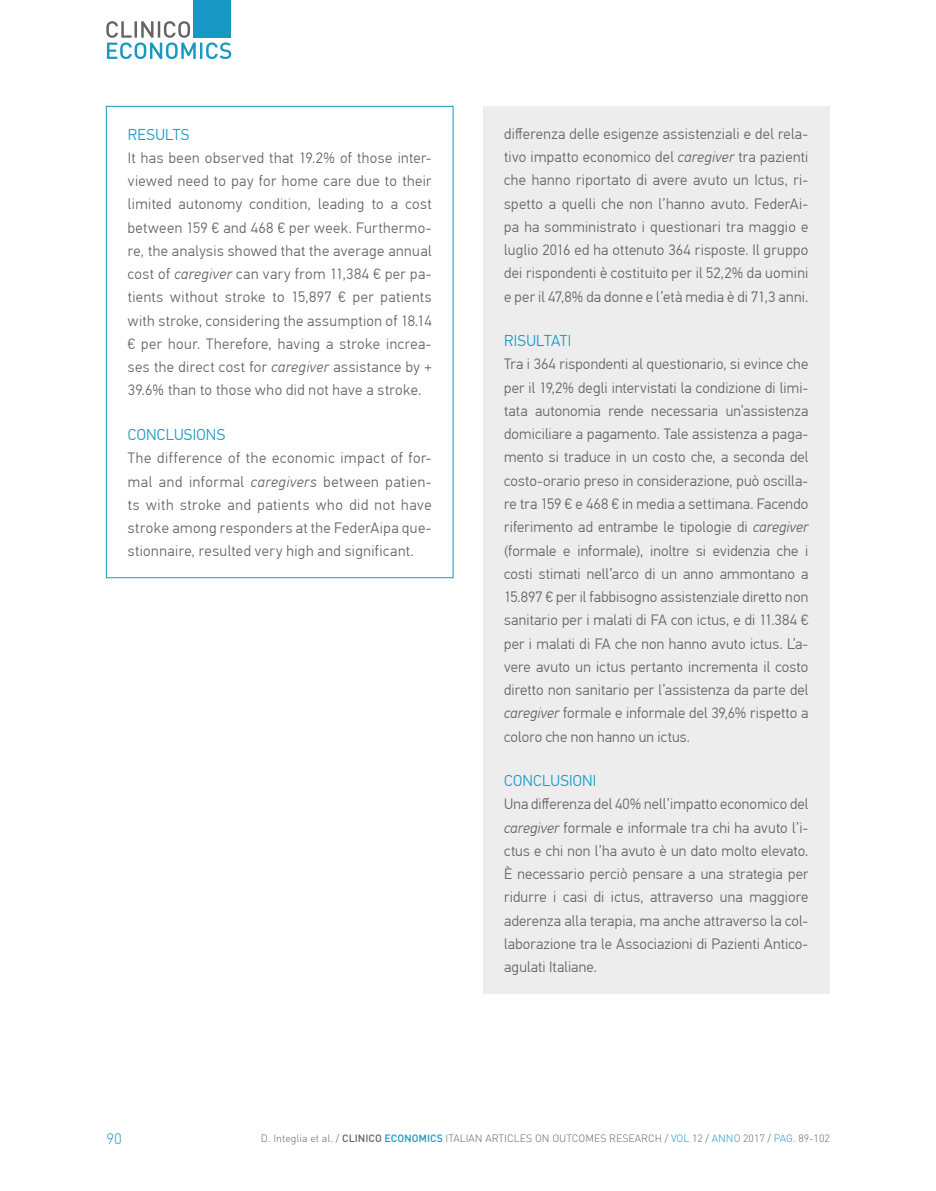
<style>
.page{position:relative;width:936px;height:1191px;background:#fff}
.page>*{position:absolute;margin:0;border:0;box-sizing:border-box;transform-origin:0 0}
.t1{font:300 15.75px "PF Din Text Pro";letter-spacing:.015em;color:#1798c5}
.t2{font:300 15px/23.2px "PF Din Text Pro";letter-spacing:.02em;color:#636366;text-align:justify}
.t3{font:300 15px "DIN";color:#1798c5}
.t4{font:300 10.5px "DIN";color:#636366}
.s1{font-style:italic}
.s2{font-weight:500}
.s3{font-weight:500;color:#1798c5}
.s4{color:#1798c5}
</style>
<div class="page">
<svg style="left:106px;top:21px;width:125px;height:38px"></svg>
<div style="left:193px;top:0;width:38px;height:38px;background:#1798c5"></div>
<div style="left:483px;top:106px;width:346px;height:887px;background:#ededee"></div>
<p class="t1" style="left:128px;top:125px;width:63px">RESULTS</p>
<p class="t2" style="left:128px;top:146px;width:305px">It has been observed that 19.2% of those inter&shy;viewed need to pay for home care due to their limited autonomy condition, leading to a cost between 159 € and 468 € per week. Furthermo&shy;re, the analysis showed that the average annual cost of <span class="s1">caregiver</span> can vary from 11,384 € per pa&shy;tients without stroke to 15,897 € per patients with stroke, considering the assumption of 18.14 € per hour. Therefore, having a stroke increa&shy;ses the direct cost for <span class="s1">caregiver</span> assistance by + 39.6% than to those who did not have a stroke.</p>
<p class="t1" style="left:128px;top:425px;width:99px">CONCLUSIONS</p>
<p class="t2" style="left:128px;top:447px;width:305px">The difference of the economic impact of for&shy;mal and informal <span class="s1">caregivers</span> between patien&shy;ts with stroke and patients who did not have stroke among responders at the FederAipa que&shy;stionnaire, resulted very high and significant.</p>
<p class="t2" style="left:504px;top:122px;width:306px">differenza delle esigenze assistenziali e del rela&shy;tivo impatto economico del <span class="s1">caregiver</span> tra pazienti che hanno riportato di avere avuto un Ictus, ri&shy;spetto a quelli che non l’hanno avuto. FederAi&shy;pa ha somministrato i questionari tra maggio e luglio 2016 ed ha ottenuto 364 risposte. Il gruppo dei rispondenti è costituito per il 52,2% da uomini e per il 47,8% da donne e l’età media è di 71,3 anni.</p>
<p class="t1" style="left:504px;top:332px;width:69px">RISULTATI</p>
<p class="t2" style="left:504px;top:353px;width:306px">Tra i 364 rispondenti al questionario, si evince che per il 19,2% degli intervistati la condizione di limi&shy;tata autonomia rende necessaria un’assistenza domiciliare a pagamento. Tale assistenza a paga&shy;mento si traduce in un costo che, a seconda del costo-orario preso in considerazione, può oscilla&shy;re tra 159 € e 468 € in media a settimana. Facendo riferimento ad entrambe le tipologie di <span class="s1">caregiver </span>(formale e informale), inoltre si evidenzia che i costi stimati nell’arco di un anno ammontano a 15.897 € per il fabbisogno assistenziale diretto non sanitario per i malati di FA con ictus, e di 11.384 € per i malati di FA che non hanno avuto ictus. L’a&shy;vere avuto un ictus pertanto incrementa il costo diretto non sanitario per l’assistenza da parte del <span class="s1">caregiver</span> formale e informale del 39,6% rispetto a coloro che non hanno un ictus.</p>
<p class="t1" style="left:504px;top:771px;width:94px">CONCLUSIONI</p>
<p class="t2" style="left:504px;top:793px;width:306px">Una differenza del 40% nell’impatto economico del <span class="s1">caregiver</span> formale e informale tra chi ha avuto l’i&shy;ctus e chi non l’ha avuto è un dato molto elevato.<br>È necessario perciò pensare a una strategia per ridurre i casi di ictus, attraverso una maggiore aderenza alla terapia, ma anche attraverso la col&shy;laborazione tra le Associazioni di Pazienti Antico&shy;agulati Italiane.</p>
<p class="t3" style="left:106px;top:1129px;width:17px">90</p>
<p class="t4" style="left:261px;top:1131px;width:570px">D. Integlia et al. / <span class="s2">CLINICO</span> <span class="s3">ECONOMICS</span> ITALIAN ARTICLES ON OUTCOMES RESEARCH / <span class="s4">VOL</span> 12 / <span class="s4">ANNO</span> 2017 / <span class="s4">PAG.</span> 89-102</p>
</div>
